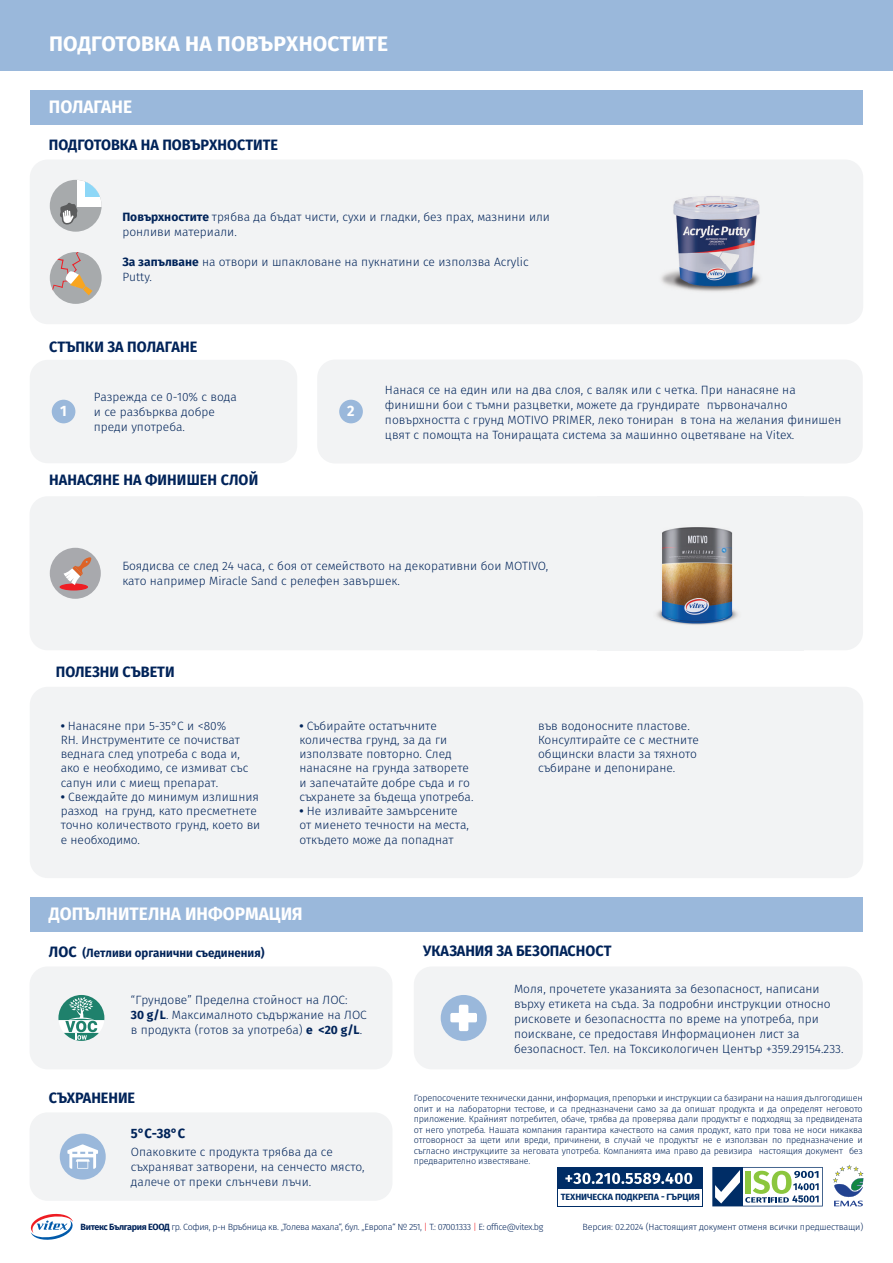
<style>
.page{position:relative;width:893px;height:1263px;background:#fff}
.page>*{position:absolute;margin:0;border:0;box-sizing:border-box;transform-origin:0 0}
.t1{font:700 21px "Fira Sans";letter-spacing:.01em;color:#fff}
.t2{font:700 18px "Fira Sans";color:#fff;scale:.96 1}
.t3{font:700 15px "Fira Sans";color:#002359;scale:.96 1}
.t4{font:700 15px "Fira Sans";color:#fff;scale:.96 1}
.t5{font:700 13.5px "Fira Sans";color:#002359;scale:.96 1}
.t6{font:300 12px/14.2px "Fira Sans";color:#002359}
.t7{font:700 12px "Fira Sans";color:#002359;scale:.96 1}
.t8{font:300 9px/10.5px "Fira Sans";letter-spacing:-.025em;color:#002359;text-align:justify}
.t9{font:700 9px "Fira Sans";letter-spacing:-.01em;color:#002d66}
.s1{font-weight:700}
.s2{font-size:15px}
.s3{color:#ee1d23}
</style>
<div class="page">
<div style="left:30px;top:90px;width:833px;height:34px;background:#9ab8db"></div>
<div style="left:30px;top:897px;width:833px;height:34px;background:#9ab8db"></div>
<div style="left:30px;top:966px;width:362px;height:103px;background:#f2f3f4;border-radius:18px"></div>
<div style="left:414px;top:966px;width:449px;height:103px;background:#f2f3f4;border-radius:18px"></div>
<svg style="left:58px;top:995px;width:46px;height:46px"></svg>
<div style="left:30px;top:1112px;width:362px;height:89px;background:#f2f3f4;border-radius:18px"></div>
<div style="left:30px;top:687px;width:833px;height:191px;background:#f2f3f4;border-radius:18px"></div>
<div style="left:60px;top:1133px;width:46px;height:46px;background:#9ab8db;border-radius:50%"></div>
<svg style="left:67px;top:1144px;width:31px;height:25px"></svg>
<div style="left:441px;top:995px;width:46px;height:46px;background:#9ab8db;border-radius:50%"></div>
<svg style="left:450px;top:1005px;width:27px;height:26px"></svg>
<div style="left:0;top:0;width:893px;height:70px;background:#9ab8db"></div>
<div style="left:30px;top:159px;width:833px;height:165px;background:#f2f3f4;border-radius:18px"></div>
<div style="left:50px;top:180px;width:52px;height:52px;background:#a7aaac;border-radius:26px"></div>
<div style="left:78px;top:180px;width:24px;height:27px;background:#fff"></div>
<svg style="left:85px;top:180px;width:17px;height:17px"></svg>
<svg style="left:60px;top:202px;width:18px;height:23px"></svg>
<div style="left:50px;top:252px;width:52px;height:52px;background:#a7aaac;border-radius:26px"></div>
<svg style="left:51px;top:252px;width:41px;height:43px"></svg>
<svg style="left:833px;top:1165px;width:30px;height:41px"></svg>
<svg style="left:712px;top:1167px;width:111px;height:39px"></svg>
<div style="left:557px;top:1167px;width:145px;height:39px;background:#002d66"></div>
<div style="left:558px;top:1189px;width:143px;height:16px;background:#fff"></div>
<svg style="left:565px;top:1173px;width:127px;height:11px"></svg>
<div style="left:30px;top:496px;width:833px;height:154px;background:#f2f3f4;border-radius:18px"></div>
<div style="left:50px;top:548px;width:51px;height:51px;background:#a8a9ad;border-radius:26px"></div>
<div style="left:60px;top:583px;width:28px;height:7px;background:#ee1d23;border-radius:50%"></div>
<svg style="left:64px;top:557px;width:27px;height:28px"></svg>
<img style="left:661px;top:196px;width:99px;height:96px">
<img style="left:598px;top:527px;width:206px;height:124px">
<div style="left:30px;top:360px;width:267px;height:103px;background:#f2f3f4;border-radius:18px"></div>
<div style="left:317px;top:360px;width:546px;height:103px;background:#f2f3f4;border-radius:18px"></div>
<div style="left:52px;top:400px;width:23px;height:23px;background:#9ab8db;border-radius:50%"></div>
<div style="left:339px;top:400px;width:24px;height:23px;background:#9ab8db;border-radius:50%"></div>
<svg style="left:30px;top:1213px;width:43px;height:27px"></svg>
<h1 class="t1" style="left:49px;top:29px;width:341px">ПОДГОТОВКА НА ПОВЪРХНОСТИТЕ</h1>
<h2 class="t2" style="left:49px;top:94px;width:88px">ПОЛАГАНЕ</h2>
<p class="t3" style="left:49px;top:134px;width:240px">ПОДГОТОВКА НА ПОВЪРХНОСТИТЕ</p>
<p class="t6" style="left:122px;top:210px;width:429px;line-height:15px"><span class="s1">Повърхностите</span> трябва да бъдат чисти, сухи и гладки, без прах, мазнини или ронливи материали.</p>
<p class="t6" style="left:122px;top:255px;width:408px;line-height:15px"><span class="s1">За запълване</span> на отвори и шпакловане на пукнатини се използва Acrylic<br>Putty.</p>
<p class="t3" style="left:49px;top:336px;width:156px">СТЪПКИ ЗА ПОЛАГАНЕ</p>
<p class="t6" style="left:94px;top:390px;width:144px;line-height:15px">Разрежда се 0-10% с вода и се разбърква добре преди употреба.</p>
<p class="t6" style="left:385px;top:383px;width:458px;line-height:15px">Нанася се на един или на два слоя, с валяк или с четка. При нанасяне на финишни бои с тъмни разцветки, можете да грундирате първоначално повърхността с грунд MOTIVO PRIMER, леко тониран в тона на желания финишен цвят с помощта на Тониращата система за машинно оцветяване на Vitex.</p>
<p class="t4" style="left:60px;top:400px;width:8px">1</p>
<p class="t4" style="left:347px;top:400px;width:9px">2</p>
<p class="t3" style="left:49px;top:469px;width:219px">НАНАСЯНЕ НА ФИНИШЕН СЛОЙ</p>
<p class="t6" style="left:122px;top:560px;width:427px;line-height:15px">Боядисва се след 24 часа, с боя от семейството на декоративни бои MOTIVO, като например Miracle Sand с релефен завършек.</p>
<p class="t3" style="left:56px;top:661px;width:125px">ПОЛЕЗНИ СЪВЕТИ</p>
<p class="t6" style="left:61px;top:719px;width:189px"><span class="s1">•</span> Нанасяне при 5-35°C и &lt;80%<br>RH. Инструментите се почистват веднага след употреба с вода и, ако е необходимо, се измиват със сапун или с миещ препарат.</p>
<p class="t6" style="left:61px;top:790px;width:201px"><span class="s1">•</span> Свеждайте до минимум излишния разход на грунд, като пресметнете точно количеството грунд, което ви е необходимо.</p>
<p class="t6" style="left:299px;top:719px;width:176px"><span class="s1">•</span> Събирайте остатъчните количества грунд, за да ги използвате повторно. След нанасяне на грунда затворете и запечатайте добре съда и го съхранете за бъдеща употреба.</p>
<p class="t6" style="left:299px;top:805px;width:171px"><span class="s1">•</span> Не изливайте замърсените от миенето течности на места, откъдето може да попаднат</p>
<h2 class="t2" style="left:49px;top:901px;width:266px">ДОПЪЛНИТЕЛНА ИНФОРМАЦИЯ</h2>
<p class="t6" style="left:538px;top:719px;width:162px">във водоносните пластове.<br>Консултирайте се с местните общински власти за тяхното събиране и депониране.</p>
<p class="t7" style="left:49px;top:945px;width:226px"><span class="s2">ЛОС</span> (Летливи органични съединения)</p>
<p class="t3" style="left:423px;top:940px;width:197px">УКАЗАНИЯ ЗА БЕЗОПАСНОСТ</p>
<p class="t6" style="left:131px;top:993px;width:238px;line-height:15px">“Грундове” Пределна стойност на ЛОС:<br><span class="s1">30 g/L</span>. Максималното съдържание на ЛОС в продукта (готов за употреба) <span class="s1">е &lt;20 g/L</span>.</p>
<p class="t6" style="left:514px;top:982px;width:331px;line-height:15px">Моля, прочетете указанията за безопасност, написани върху етикета на съда. За подробни инструкции относно рисковете и безопасността по време на употреба, при поискване, се предоставя Информационен лист за безопасност. Тел. на Токсикологичен Център +359.29154.233.</p>
<p class="t3" style="left:49px;top:1087px;width:91px">СЪХРАНЕНИЕ</p>
<p class="t5" style="left:131px;top:1123px;width:58px">5°C-38°C</p>
<p class="t6" style="left:131px;top:1145px;width:235px;line-height:15px">Опаковките с продукта трябва да се съхраняват затворени, на сенчесто място, далече от преки слънчеви лъчи.</p>
<p class="t8" style="left:414px;top:1093px;width:450px">Горепосочените технически данни, информация, препоръки и инструкции са базирани на нашия дългогодишен опит и на лабораторни тестове, и са предназначени само за да опишат продукта и да определят неговото приложение. Крайният потребител, обаче, трябва да проверява дали продуктът е подходящ за предвидената от него употреба. Нашата компания гарантира качеството на самия продукт, като при това не носи никаква отговорност за щети или вреди, причинени, в случай че продуктът не е използван по предназначение и съгласно инструкциите за неговата употреба. Компанията има право да ревизира настоящия документ без предварително известяване.</p>
<p class="t9" style="left:561px;top:1191px;width:141px">ТЕХНИЧЕСКА ПОДКРЕПА - ГЪРЦИЯ</p>
<p class="t8" style="left:81px;top:1222px;width:464px"><span class="s1">Витекс България ЕООД</span> гр. София, р-н Връбница кв. „Толева махала“, бул. „Европа“ № 251, <span class="s3">|</span> Τ.: 0700.1333 <span class="s3">|</span> Е: office@vitex.bg</p>
<p class="t8" style="left:582px;top:1222px;width:282px">Версия: 02.2024 (Настоящият документ отменя всички предшестващи)</p>
</div>
